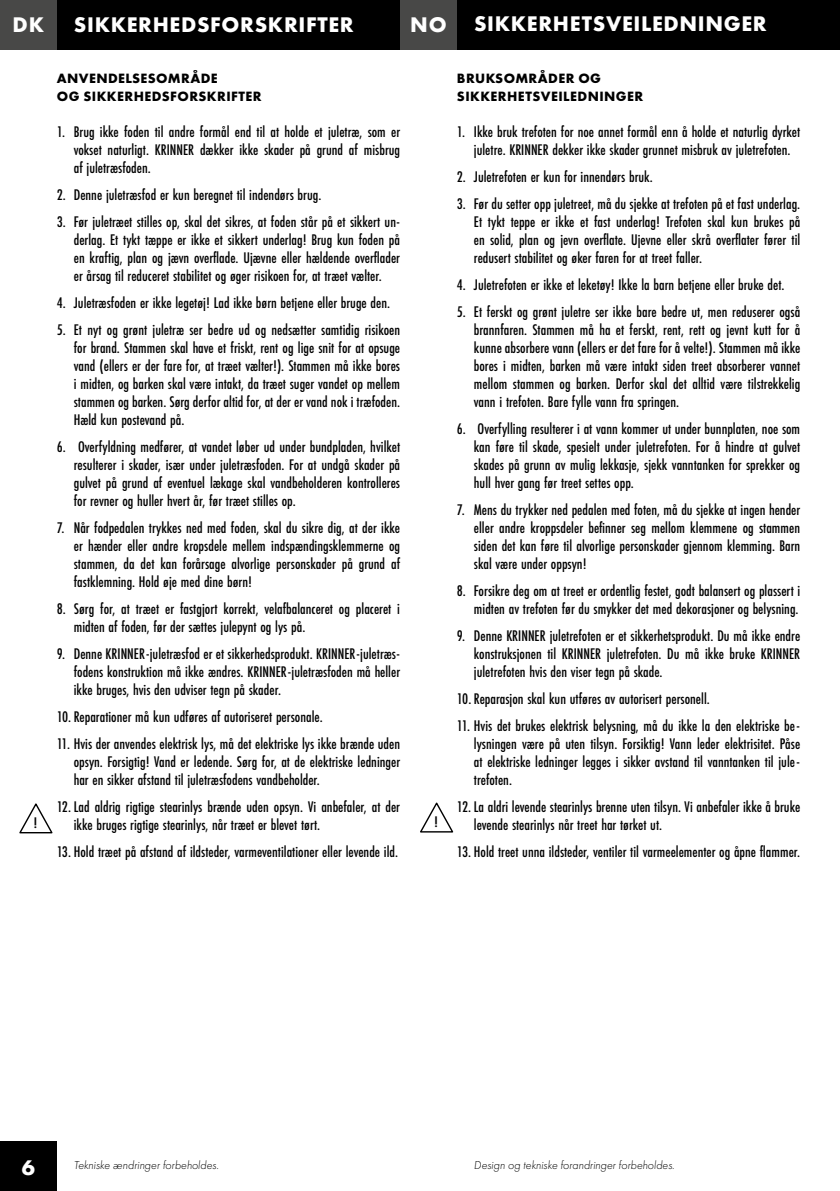
<style>
.page{position:relative;width:840px;height:1191px;background:#fff}
.page>*{position:absolute;margin:0;border:0;box-sizing:border-box;transform-origin:0 0}
.t1{font:700 22px "Futura PT";letter-spacing:.03em;color:#fff}
.t2{font:500 16px/18px "Futura PT Cond";color:#000;text-align:justify}
.t3{font:500 16px "Futura PT";color:#000}
.t4{font:700 14px/18px "Futura PT";letter-spacing:.03em;color:#000}
.t5{font:italic 300 12px "Futura PT";color:#000}
</style>
<div class="page">
<div style="left:0;top:1141px;width:57px;height:50px;background:#000"></div>
<div style="left:57px;top:0;width:782px;height:49px;background:#000"></div>
<div style="left:0;top:0;width:57px;height:49px;background:#484847"></div>
<div style="left:400px;top:0;width:56px;height:49px;background:#484847"></div>
<svg style="left:420px;top:802px;width:34px;height:31px"></svg>
<svg style="left:19px;top:803px;width:34px;height:31px"></svg>
<h1 class="t1" style="left:410px;top:9px;width:358px">NO SIKKERHETSVEILEDNINGER</h1>
<h1 class="t1" style="left:13px;top:10px;width:33px">DK</h1>
<h1 class="t1" style="left:74px;top:11px;width:281px">SIKKERHEDSFORSKRIFTER</h1>
<p class="t4" style="left:57px;top:69px;width:206px">ANVENDELSESOMRÅDE<br>OG SIKKERHEDSFORSKRIFTER</p>
<p class="t2" style="left:74px;top:123px;width:328px;text-indent:-17px">1. Brug ikke foden til andre formål end til at holde et juletræ, som er vokset naturligt. KRINNER dækker ikke skader på grund af misbrug af juletræsfoden.</p>
<p class="t2" style="left:57px;top:186px;width:266px">2. Denne juletræsfod er kun beregnet til indendørs brug.</p>
<p class="t2" style="left:74px;top:213px;width:328px;text-indent:-17px">3. Før juletræet stilles op, skal det sikres, at foden står på et sikkert un&shy;derlag. Et tykt tæppe er ikke et sikkert underlag! Brug kun foden på en kraftig, plan og jævn overflade. Ujævne eller hældende overflader er årsag til reduceret stabilitet og øger risikoen for, at træet vælter.</p>
<p class="t2" style="left:57px;top:294px;width:334px">4. Juletræsfoden er ikke legetøj! Lad ikke børn betjene eller bruge den.</p>
<p class="t2" style="left:74px;top:321px;width:328px;text-indent:-17px">5. Et nyt og grønt juletræ ser bedre ud og nedsætter samtidig risikoen for brand. Stammen skal have et friskt, rent og lige snit for at opsuge vand (ellers er der fare for, at træet vælter!). Stammen må ikke bores i midten, og barken skal være intakt, da træet suger vandet op mellem stammen og barken. Sørg derfor altid for, at der er vand nok i træfoden.<br>Hæld kun postevand på.</p>
<p class="t2" style="left:74px;top:438px;width:328px;text-indent:-17px">6. Overfyldning medfører, at vandet løber ud under bundpladen, hvilket resulterer i skader, især under juletræsfoden. For at undgå skader på gulvet på grund af eventuel lækage skal vandbeholderen kontrolleres for revner og huller hvert år, før træet stilles op.</p>
<p class="t2" style="left:74px;top:519px;width:328px;text-indent:-17px">7. Når fodpedalen trykkes ned med foden, skal du sikre dig, at der ikke er hænder eller andre kropsdele mellem indspændingsklemmerne og stammen, da det kan forårsage alvorlige personskader på grund af fastklemning. Hold øje med dine børn!</p>
<p class="t2" style="left:74px;top:600px;width:327px;text-indent:-17px">8. Sørg for, at træet er fastgjort korrekt, velafbalanceret og placeret i midten af foden, før der sættes julepynt og lys på.</p>
<p class="t2" style="left:74px;top:645px;width:327px;text-indent:-17px">9. Denne KRINNER-juletræsfod er et sikkerhedsprodukt. KRINNER-juletræs&shy;fodens konstruktion må ikke ændres. KRINNER-juletræsfoden må heller ikke bruges, hvis den udviser tegn på skader.</p>
<p class="t2" style="left:57px;top:708px;width:267px">10. Reparationer må kun udføres af autoriseret personale.</p>
<p class="t2" style="left:74px;top:735px;width:328px;text-indent:-17px">11. Hvis der anvendes elektrisk lys, må det elektriske lys ikke brænde uden opsyn. Forsigtig! Vand er ledende. Sørg for, at de elektriske ledninger har en sikker afstand til juletræsfodens vandbeholder.</p>
<p class="t2" style="left:74px;top:798px;width:327px;text-indent:-17px">12. Lad aldrig rigtige stearinlys brænde uden opsyn. Vi anbefaler, at der ikke bruges rigtige stearinlys, når træet er blevet tørt.</p>
<p class="t2" style="left:57px;top:843px;width:343px">13. Hold træet på afstand af ildsteder, varmeventilationer eller levende ild.</p>
<p class="t4" style="left:456px;top:69px;width:188px">BRUKSOMRÅDER OG<br>SIKKERHETSVEILEDNINGER</p>
<p class="t2" style="left:456px;top:123px;width:345px;text-align:center">1. Ikke bruk trefoten for noe annet formål enn å holde et naturlig dyrket juletre. KRINNER dekker ikke skader grunnet misbruk av juletrefoten.</p>
<p class="t2" style="left:456px;top:168px;width:197px">2. Juletrefoten er kun for innendørs bruk.</p>
<p class="t2" style="left:473px;top:195px;width:328px;text-indent:-17px">3. Før du setter opp juletreet, må du sjekke at trefoten på et fast underlag.<br>Et tykt teppe er ikke et fast underlag! Trefoten skal kun brukes på en solid, plan og jevn overflate. Ujevne eller skrå overflater fører til redusert stabilitet og øker faren for at treet faller.</p>
<p class="t2" style="left:456px;top:276px;width:329px">4. Juletrefoten er ikke et leketøy! Ikke la barn betjene eller bruke det.</p>
<p class="t2" style="left:473px;top:303px;width:328px;text-indent:-17px">5. Et ferskt og grønt juletre ser ikke bare bedre ut, men reduserer også brannfaren. Stammen må ha et ferskt, rent, rett og jevnt kutt for å kunne absorbere vann (ellers er det fare for å velte!). Stammen må ikke bores i midten, barken må være intakt siden treet absorberer vannet mellom stammen og barken. Derfor skal det alltid være tilstrekkelig vann i trefoten. Bare fylle vann fra springen.</p>
<p class="t2" style="left:473px;top:420px;width:328px;text-indent:-17px">6. Overfylling resulterer i at vann kommer ut under bunnplaten, noe som kan føre til skade, spesielt under juletrefoten. For å hindre at gulvet skades på grunn av mulig lekkasje, sjekk vanntanken for sprekker og hull hver gang før treet settes opp.</p>
<p class="t2" style="left:473px;top:501px;width:328px;text-indent:-17px">7. Mens du trykker ned pedalen med foten, må du sjekke at ingen hender eller andre kroppsdeler befinner seg mellom klemmene og stammen siden det kan føre til alvorlige personskader gjennom klemming. Barn skal være under oppsyn!</p>
<p class="t2" style="left:456px;top:582px;width:345px;text-align:right">8. Forsikre deg om at treet er ordentlig festet, godt balansert og plassert i midten av trefoten før du smykker det med dekorasjoner og belysning.</p>
<p class="t2" style="left:473px;top:627px;width:327px;text-indent:-17px">9. Denne KRINNER juletrefoten er et sikkerhetsprodukt. Du må ikke endre konstruksjonen til KRINNER juletrefoten. Du må ikke bruke KRINNER juletrefoten hvis den viser tegn på skade.</p>
<p class="t2" style="left:456px;top:690px;width:254px">10. Reparasjon skal kun utføres av autorisert personell.</p>
<p class="t2" style="left:473px;top:717px;width:328px;text-indent:-17px">11. Hvis det brukes elektrisk belysning, må du ikke la den elektriske be&shy;lysningen være på uten tilsyn. Forsiktig! Vann leder elektrisitet. Påse at elektriske ledninger legges i sikker avstand til vanntanken til jule&shy;trefoten.</p>
<p class="t2" style="left:473px;top:798px;width:327px;text-indent:-17px">12. La aldri levende stearinlys brenne uten tilsyn. Vi anbefaler ikke å bruke levende stearinlys når treet har tørket ut.</p>
<p class="t2" style="left:456px;top:843px;width:345px">13. Hold treet unna ildsteder, ventiler til varmeelementer og åpne flammer.</p>
<p class="t3" style="left:33px;top:812px;width:6px">!</p>
<p class="t3" style="left:434px;top:812px;width:6px">!</p>
<h1 class="t1" style="left:22px;top:1153px;width:15px">6</h1>
<p class="t5" style="left:74px;top:1158px;width:146px">Tekniske ændringer forbeholdes.</p>
<p class="t5" style="left:473px;top:1158px;width:202px">Design og tekniske forandringer forbeholdes.</p>
</div>
